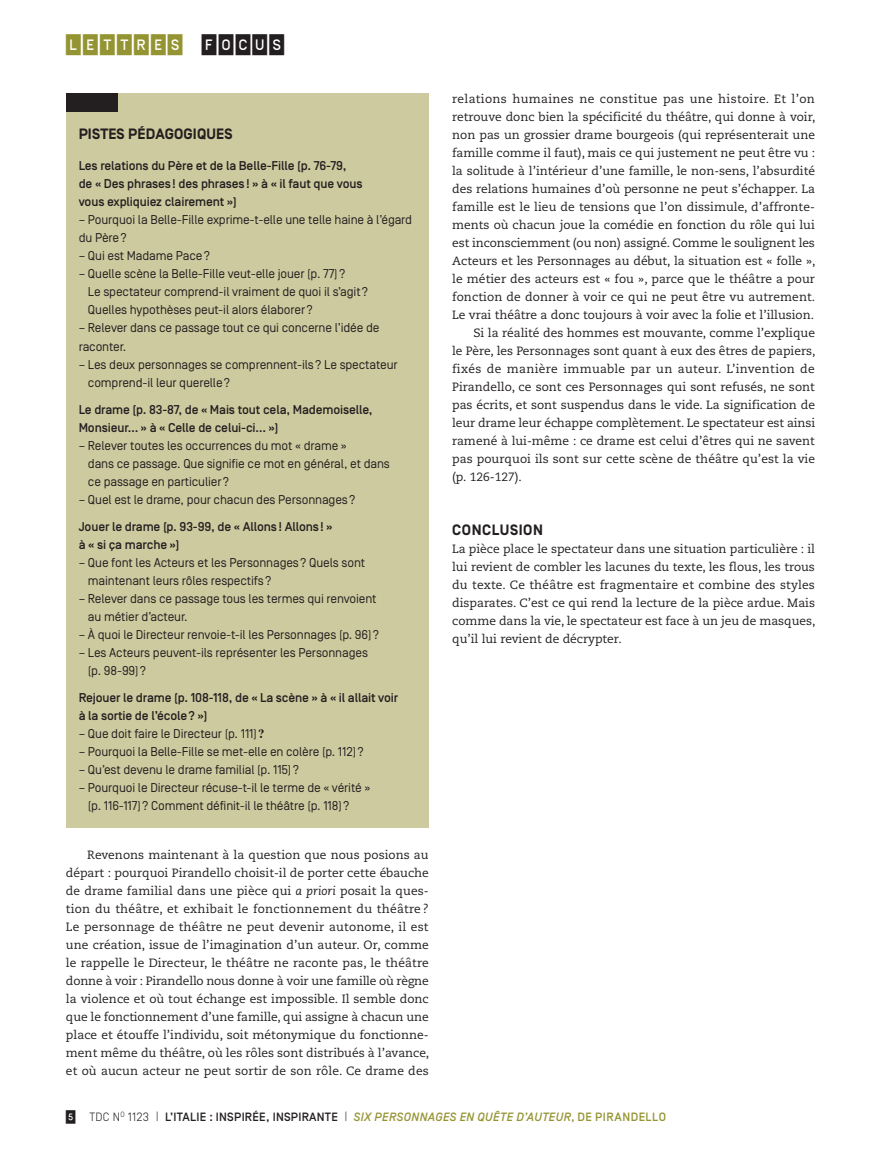
<style>
.page{position:relative;width:881px;height:1170px;background:#fff}
.page>*{position:absolute;margin:0;border:0;box-sizing:border-box;transform-origin:0 0}
.t1{font:500 21px "Simplon CNDP";letter-spacing:.075em;color:#949432}
.TDC_Encadré_Titre{font:700 15px "Simplon BP";letter-spacing:.01em;color:#231f20}
.Intertitre_1{font:700 15px "Simplon BP";letter-spacing:.035em;color:#231f20}
.TDC_Encadré_Texte_co{font:12.75px/18px "Simplon BP Regular";letter-spacing:-.01em;color:#231f20}
.TDC_Encadré_Texte_co-2{font:500 12.75px/18px "Simplon BP";letter-spacing:-.01em;color:#231f20}
.Texte_courant_Alinéa{font:12px/18px "Caecilia LT Std";letter-spacing:.005em;color:#231f20;text-align:justify}
.Texte_courant{font:12px/18px "Caecilia LT Std";color:#231f20;text-align:justify}
.t2{font:italic 500 12px "Simplon BP";letter-spacing:.03em;color:#949432}
.s1{color:#231f20}
.s2{font-family:"Times";font-weight:700}
.s3{font-style:italic}
.s4{font-family:"Simplon CNDP";font-style:normal;font-size:13.5px;color:#231f20}
.s5{font-weight:300;font-style:normal;color:#231f20}
.s6{font-weight:300;font-style:normal;font-size:13.5px;color:#231f20}
.s7{font-style:normal;color:#231f20}
.s8{font-style:normal}
</style>
<div class="page">
<div style="left:66px;top:94px;width:362px;height:733px;background:#ceca9f"></div>
<div style="left:66px;top:94px;width:51px;height:18px;background:#231f20"></div>
<h1 class="t1" style="left:66px;top:34px;width:220px">LETTRES <span class="s1">FOCUS</span></h1>
<p class="TDC_Encadré_Titre" style="left:79px;top:125px;width:155px">PISTES PÉDAGOGIQUES</p>
<p class="TDC_Encadré_Texte_co-2" style="left:79px;top:157px;width:285px">Les relations du Père et de la Belle-Fille (p. 76-79, de « Des phrases! des phrases! » à « il faut que vous vous expliquiez clairement »)</p>
<p class="TDC_Encadré_Texte_co" style="left:79px;top:211px;width:335px">– Pourquoi la Belle-Fille exprime-t-elle une telle haine à l’égard du Père?</p>
<p class="TDC_Encadré_Texte_co" style="left:79px;top:247px;width:133px">– Qui est Madame Pace?</p>
<p class="TDC_Encadré_Texte_co" style="left:88px;top:265px;width:282px;text-indent:-9px">– Quelle scène la Belle-Fille veut-elle jouer (p. 77)?<br>Le spectateur comprend-il vraiment de quoi il s’agit?<br>Quelles hypothèses peut-il alors élaborer?</p>
<p class="TDC_Encadré_Texte_co" style="left:79px;top:319px;width:302px">– Relever dans ce passage tout ce qui concerne l’idée de raconter.</p>
<p class="TDC_Encadré_Texte_co" style="left:88px;top:355px;width:311px;text-indent:-9px">– Les deux personnages se comprennent-ils? Le spectateur comprend-il leur querelle?</p>
<p class="TDC_Encadré_Texte_co-2" style="left:79px;top:400px;width:295px">Le drame (p. 83-87, de « Mais tout cela, Mademoiselle,<br>Monsieur… » à « Celle de celui-ci… »)</p>
<p class="TDC_Encadré_Texte_co" style="left:88px;top:436px;width:303px;text-indent:-9px">– Relever toutes les occurrences du mot « drame »<br>dans ce passage. Que signifie ce mot en général, et dans ce passage en particulier?</p>
<p class="TDC_Encadré_Texte_co" style="left:79px;top:490px;width:278px">– Quel est le drame, pour chacun des Personnages?</p>
<p class="TDC_Encadré_Texte_co-2" style="left:79px;top:517px;width:255px">Jouer le drame (p. 93-99, de « Allons! Allons! » à « si ça marche »)</p>
<p class="TDC_Encadré_Texte_co" style="left:88px;top:553px;width:279px;text-indent:-9px">– Que font les Acteurs et les Personnages? Quels sont maintenant leurs rôles respectifs?</p>
<p class="TDC_Encadré_Texte_co" style="left:88px;top:589px;width:290px;text-indent:-9px">– Relever dans ce passage tous les termes qui renvoient au métier d’acteur.</p>
<p class="TDC_Encadré_Texte_co" style="left:79px;top:625px;width:302px">– À quoi le Directeur renvoie-t-il les Personnages (p. 96)?</p>
<p class="TDC_Encadré_Texte_co" style="left:88px;top:643px;width:281px;text-indent:-9px">– Les Acteurs peuvent-ils représenter les Personnages (p. 98-99)?</p>
<p class="TDC_Encadré_Texte_co-2" style="left:79px;top:688px;width:321px">Rejouer le drame (p. 108-118, de « La scène » à « il allait voir à la sortie de l’école? »)</p>
<p class="TDC_Encadré_Texte_co" style="left:79px;top:724px;width:187px">– Que doit faire le Directeur (p. 111)<span class="s2">?</span></p>
<p class="TDC_Encadré_Texte_co" style="left:79px;top:742px;width:286px">– Pourquoi la Belle-Fille se met-elle en colère (p. 112)?</p>
<p class="TDC_Encadré_Texte_co" style="left:79px;top:760px;width:222px">– Qu’est devenu le drame familial (p. 115)?</p>
<p class="TDC_Encadré_Texte_co" style="left:88px;top:778px;width:284px;text-indent:-9px">– Pourquoi le Directeur récuse-t-il le terme de « vérité » (p. 116-117)? Comment définit-il le théâtre (p. 118)?</p>
<p class="Texte_courant_Alinéa" style="left:66px;top:846px;width:364px;text-indent:21px">Revenons maintenant à la question que nous posions au départ : pourquoi Pirandello choisit-il de porter cette ébauche de drame familial dans une pièce qui <span class="s3">a priori</span> posait la ques&shy;tion du théâtre, et exhibait le fonctionnement du théâtre ?<br>Le personnage de théâtre ne peut devenir autonome, il est une création, issue de l’imagination d’un auteur. Or, comme le rappelle le Directeur, le théâtre ne raconte pas, le théâtre donne à voir : Pirandello nous donne à voir une famille où règne la violence et où tout échange est impossible. Il semble donc que le fonctionnement d’une famille, qui assigne à chacun une place et étouffe l’individu, soit métonymique du fonctionne&shy;ment même du théâtre, où les rôles sont distribués à l’avance, et où aucun acteur ne peut sortir de son rôle. Ce drame des</p>
<p class="Texte_courant_Alinéa" style="left:452px;top:90px;width:364px">relations humaines ne constitue pas une histoire. Et l’on retrouve donc bien la spécificité du théâtre, qui donne à voir, non pas un grossier drame bourgeois (qui représenterait une famille comme il faut), mais ce qui justement ne peut être vu : la solitude à l’intérieur d’une famille, le non-sens, l’absurdité des relations humaines d’où personne ne peut s’échapper. La famille est le lieu de tensions que l’on dissimule, d’affronte&shy;ments où chacun joue la comédie en fonction du rôle qui lui est inconsciemment (ou non) assigné. Comme le soulignent les Acteurs et les Personnages au début, la situation est « folle », le métier des acteurs est « fou », parce que le théâtre a pour fonction de donner à voir ce qui ne peut être vu autrement.<br>Le vrai théâtre a donc toujours à voir avec la folie et l’illusion.</p>
<p class="Texte_courant_Alinéa" style="left:452px;top:324px;width:364px;text-indent:21px">Si la réalité des hommes est mouvante, comme l’explique le Père, les Personnages sont quant à eux des êtres de papiers, fixés de manière immuable par un auteur. L’invention de Pirandello, ce sont ces Personnages qui sont refusés, ne sont pas écrits, et sont suspendus dans le vide. La signification de leur drame leur échappe complètement. Le spectateur est ainsi ramené à lui-même : ce drame est celui d’êtres qui ne savent pas pourquoi ils sont sur cette scène de théâtre qu’est la vie (p. 126-127).</p>
<p class="Intertitre_1" style="left:452px;top:521px;width:92px">CONCLUSION</p>
<p class="Texte_courant" style="left:452px;top:540px;width:364px">La pièce place le spectateur dans une situation particulière : il lui revient de combler les lacunes du texte, les flous, les trous du texte. Ce théâtre est fragmentaire et combine des styles disparates. C’est ce qui rend la lecture de la pièce ardue. Mais comme dans la vie, le spectateur est face à un jeu de masques, qu’il lui revient de décrypter.</p>
<p class="t2" style="left:66px;top:1110px;width:601px"><span class="s4">5</span> <span class="s5">TDC N</span><sup>O</sup> <span class="s5">1123</span> <span class="s6">|</span> <span class="s7">L’ITALIE : INSPIRÉE, INSPIRANTE</span> <span class="s6">|</span> SIX PERSONNAGES EN QUÊTE D’AUTEUR<span class="s8">, DE PIRANDELLO</span></p>
</div>
